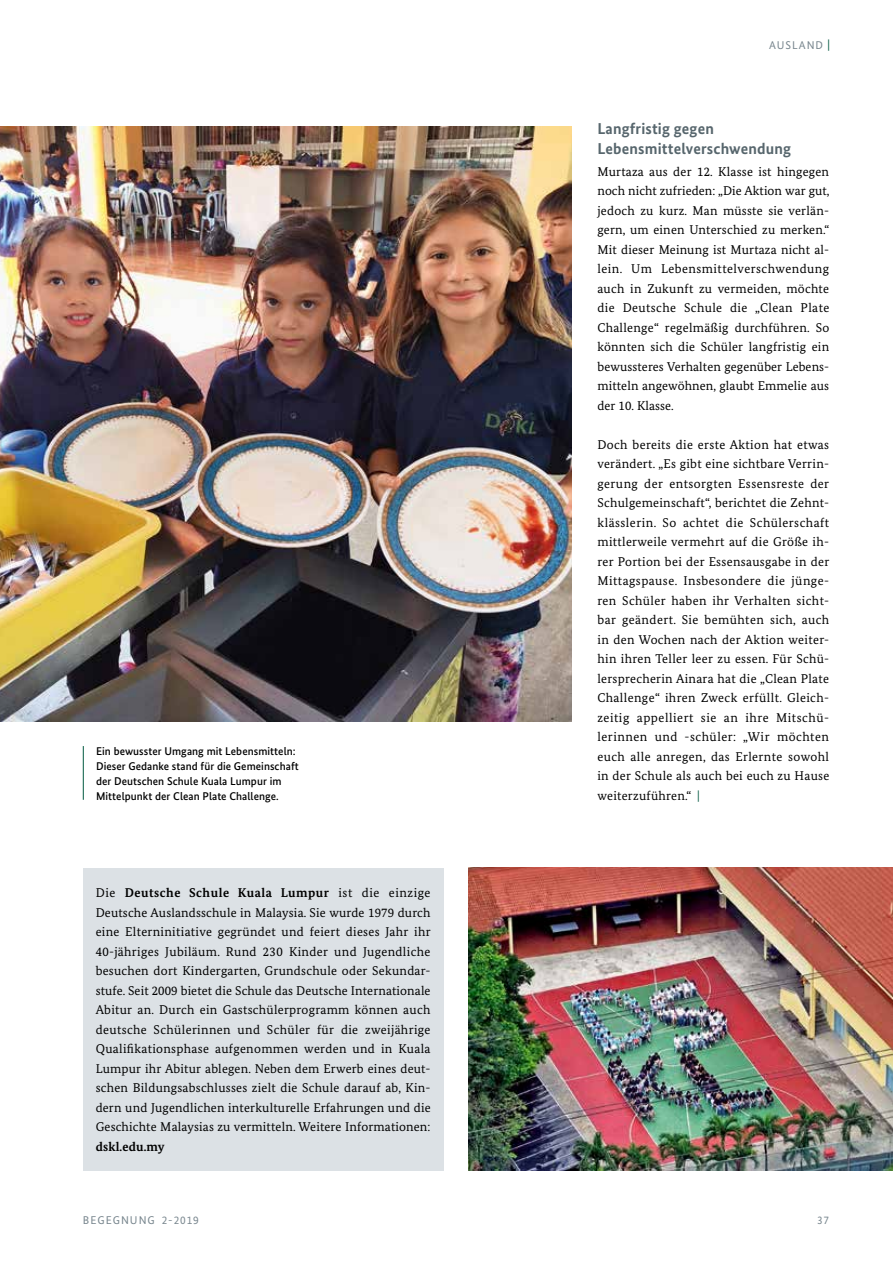
<style>
.page{position:relative;width:893px;height:1263px;background:#fff}
.page>*{position:absolute;margin:0;border:0;box-sizing:border-box;transform-origin:0 0}
.H3__Zwischenüberschr{font:700 15.75px/19.5px "Bundes Sans";letter-spacing:.01em;color:#57666d}
.P__Fließtext_Block_2{font:12.75px/19.5px "Bundes Serif";letter-spacing:.01em;color:#000;text-align:justify}
.t1{font:500 11.25px/15px "Bundes Sans";letter-spacing:.005em;color:#000}
.t2{font:11.25px "Bundes Sans";letter-spacing:.09em;color:#78868e}
.s1{font-weight:700}
.s2{font-size:12.75px;color:#005840}
.s3{color:#005840}
</style>
<div class="page">
<img style="left:0;top:127px;width:572px;height:595px">
<img style="left:469px;top:868px;width:424px;height:302px">
<div style="left:83px;top:868px;width:360px;height:302px;background:#dce1e5"></div>
<hr style="left:83px;top:746px;width:1px;height:54px;background:#005840">
<svg style="left:0;top:671px;width:51px;height:51px;background:#828485"></svg>
<p class="t1" style="left:96px;top:743px;width:204px">Ein bewusster Umgang mit Lebensmitteln:<br>Dieser Gedanke stand für die Gemeinschaft der Deutschen Schule Kuala Lumpur im Mittelpunkt der Clean Plate Challenge.</p>
<p class="P__Fließtext_Block_2" style="left:96px;top:883px;width:337px">Die <span class="s1">Deutsche Schule Kuala Lumpur</span> ist die einzige Deutsche Auslandsschule in Malaysia. Sie wurde 1979 durch eine Elterninitiative gegründet und feiert dieses Jahr ihr 40-jähriges Jubiläum. Rund 230 Kinder und Jugendliche besuchen dort Kindergarten, Grundschule oder Sekundar&shy;stufe. Seit 2009 bietet die Schule das Deutsche Internationale Abitur an. Durch ein Gastschülerprogramm können auch deutsche Schülerinnen und Schüler für die zweijährige Qualifikationsphase aufgenommen werden und in Kuala Lumpur ihr Abitur ablegen. Neben dem Erwerb eines deut&shy;schen Bildungsabschlusses zielt die Schule darauf ab, Kin&shy;dern und Jugendlichen interkulturelle Erfahrungen und die Geschichte Malaysias zu vermitteln. Weitere Informationen: <span class="s1">dskl.edu.my</span></p>
<p class="t2" style="left:769px;top:38px;width:62px">AUSLAND <span class="s2">|</span></p>
<h3 class="H3__Zwischenüberschr" style="left:597px;top:119px;width:195px">Langfristig gegen<br>Lebensmittelverschwendung</h3>
<p class="P__Fließtext_Block_2" style="left:597px;top:161px;width:234px">Murtaza aus der 12. Klasse ist hingegen noch nicht zufrieden: „Die Aktion war gut, jedoch zu kurz. Man müsste sie verlän&shy;gern, um einen Unterschied zu merken.“ Mit dieser Meinung ist Murtaza nicht al&shy;lein. Um Lebensmittelverschwendung auch in Zukunft zu vermeiden, möchte die Deutsche Schule die „Clean Plate Challenge“ regelmäßig durchführen. So könnten sich die Schüler langfristig ein bewussteres Verhalten gegenüber Lebens&shy;mitteln angewöhnen, glaubt Emmelie aus der 10. Klasse.</p>
<p class="P__Fließtext_Block_2" style="left:597px;top:434px;width:233px">Doch bereits die erste Aktion hat etwas verändert. „Es gibt eine sichtbare Verrin&shy;gerung der entsorgten Essensreste der Schulgemeinschaft“, berichtet die Zehnt&shy;klässlerin. So achtet die Schülerschaft mittlerweile vermehrt auf die Größe ih&shy;rer Portion bei der Essensausgabe in der Mittagspause. Insbesondere die jünge&shy;ren Schüler haben ihr Verhalten sicht&shy;bar geändert. Sie bemühten sich, auch in den Wochen nach der Aktion weiter&shy;hin ihren Teller leer zu essen. Für Schü&shy;lersprecherin Ainara hat die „Clean Plate Challenge“ ihren Zweck erfüllt. Gleich&shy;zeitig appelliert sie an ihre Mitschü&shy;lerinnen und -schüler: „Wir möchten euch alle anregen, das Erlernte sowohl in der Schule als auch bei euch zu Hause weiterzuführen.“ <span class="s3">|</span></p>
<p class="t2" style="left:83px;top:1213px;width:117px">BEGEGNUNG 2-2019</p>
<p class="t2" style="left:817px;top:1213px;width:14px">37</p>
</div>
